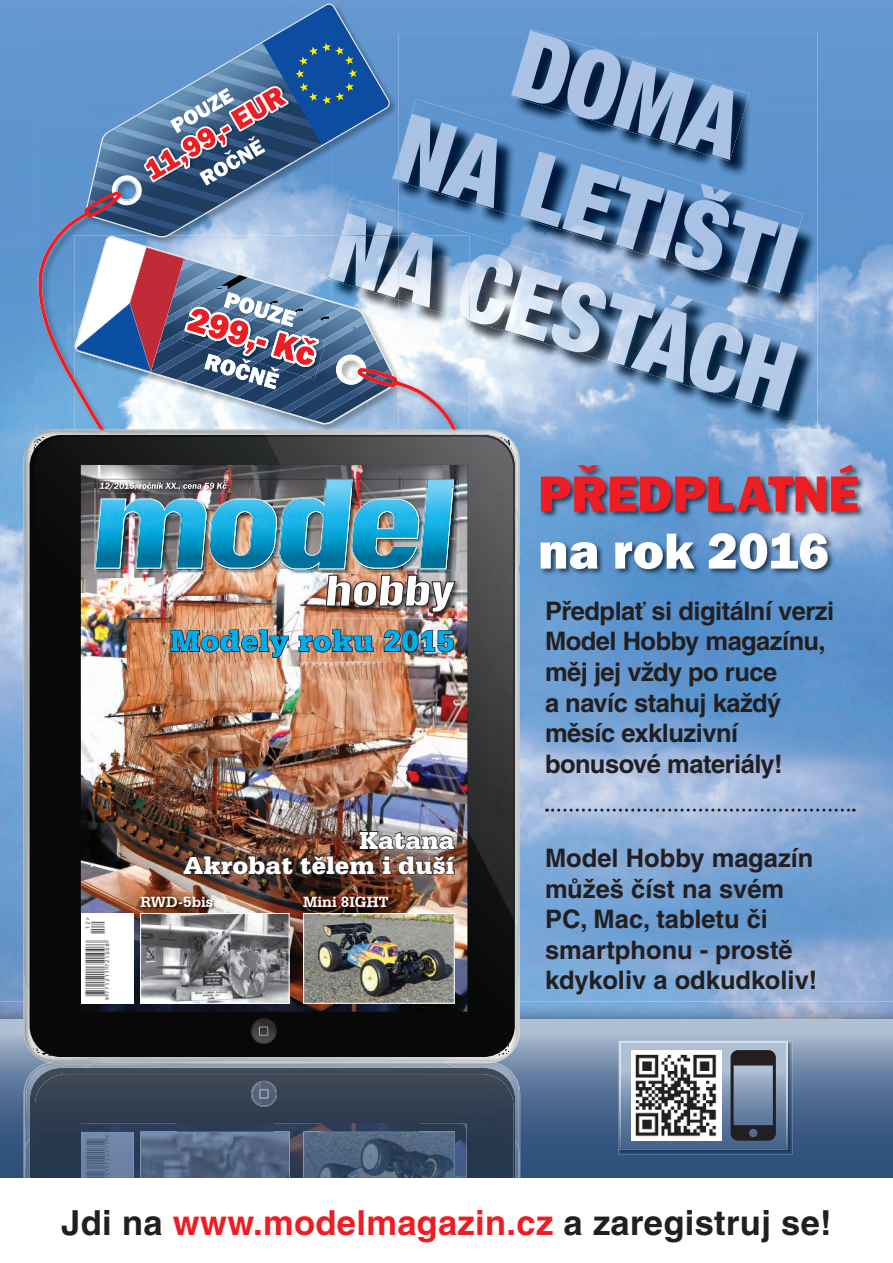
<style>
.page{position:relative;width:893px;height:1263px;background:#fff}
.page>*{position:absolute;margin:0;border:0;box-sizing:border-box;transform-origin:0 0}
.t1{font:800 52.5px "Franklin Gothic Itc TEE";letter-spacing:-.01em;color:#ee1d23}
.t2{font:800 52.5px "Franklin Gothic Itc TEE";color:#fff}
.t3{font:700 34.5px "Helvetica CE";letter-spacing:.01em;color:#231f20}
.t4{font:900 31.2px "Serifa CE";letter-spacing:.02em;color:#00aeef}
.t5{font:900 25.95px/25px "Serifa CE";color:#fff;text-align:right}
.t6{font:700 25.5px/30.6px "Helvetica CE";letter-spacing:-.02em;color:#231f20}
.t7{font:700 25.5px/30.6px "Helvetica CE";color:#231f20}
.t8{font:700 15.6px "Serifa BT";color:#fff}
.s1{color:#ee1d23}
</style>
<div class="page">
<img style="left:0;top:0;width:893px;height:1019px">
<svg style="left:0;top:1019px;width:893px;height:159px;background:#607b9d"></svg>
<img style="left:539px;top:463px;width:326px;height:113px">
<div style="left:399px;top:33px;width:369px;height:66px;background:#6196cf"></div>
<div style="left:768px;top:33px;width:49px;height:99px;background:#6296cf"></div>
<img style="left:469px;top:429px;width:299px;height:1px">
<img style="left:803px;top:132px;width:14px;height:49px">
<img style="left:802px;top:181px;width:15px;height:149px">
<img style="left:608px;top:412px;width:52px;height:17px">
<img style="left:520px;top:412px;width:88px;height:17px">
<img style="left:660px;top:412px;width:52px;height:17px">
<img style="left:765px;top:330px;width:52px;height:99px">
<img style="left:712px;top:412px;width:53px;height:17px">
<img style="left:530px;top:29px;width:14px;height:4px">
<img style="left:511px;top:33px;width:239px;height:66px">
<img style="left:399px;top:99px;width:404px;height:195px">
<img style="left:399px;top:212px;width:403px;height:200px">
<img style="left:619px;top:1041px;width:173px;height:113px">
<svg style="left:619px;top:1041px;width:169px;height:109px"></svg>
<div style="left:38px;top:3px;width:47px;height:208px;background:#6095cf"></div>
<svg style="left:85px;top:3px;width:306px;height:234px"></svg>
<svg style="left:84px;top:4px;width:315px;height:227px;background:#5e83b2"></svg>
<svg style="left:37px;top:211px;width:155px;height:26px;background:#516f99"></svg>
<svg style="left:546px;top:809px;width:308px;height:3px"></svg>
<img style="left:519px;top:1152px;width:1px;height:26px">
<img style="left:457px;top:1064px;width:62px;height:75px">
<svg style="left:515px;top:1139px;width:5px;height:13px"></svg>
<img style="left:515px;top:1140px;width:4px;height:38px">
<img style="left:96px;top:1064px;width:361px;height:4px">
<img style="left:24px;top:1150px;width:1px;height:28px">
<img style="left:26px;top:1150px;width:4px;height:28px">
<img style="left:30px;top:1068px;width:485px;height:110px">
<img style="left:35px;top:1074px;width:478px;height:104px">
<img style="left:25px;top:1064px;width:71px;height:86px">
<img style="left:25px;top:1148px;width:1px;height:30px">
<img style="left:251px;top:1081px;width:26px;height:26px">
<img style="left:252px;top:1082px;width:24px;height:24px">
<img style="left:253px;top:1084px;width:8px;height:19px">
<svg style="left:260px;top:1089px;width:8px;height:9px"></svg>
<img style="left:81px;top:1124px;width:96px;height:54px">
<img style="left:274px;top:1124px;width:48px;height:54px">
<img style="left:419px;top:1124px;width:48px;height:54px">
<img style="left:177px;top:1124px;width:97px;height:7px">
<img style="left:322px;top:1124px;width:97px;height:7px">
<img style="left:81px;top:1132px;width:53px;height:46px">
<img style="left:303px;top:1131px;width:152px;height:47px">
<img style="left:140px;top:1131px;width:150px;height:47px">
<img style="left:85px;top:1134px;width:27px;height:44px">
<img style="left:24px;top:237px;width:496px;height:827px">
<img style="left:279px;top:479px;width:74px;height:90px">
<img style="left:305px;top:511px;width:19px;height:45px">
<p class="t4" style="left:171px;top:623px;width:285px">Modely roku 2015</p>
<p class="t5" style="left:183px;top:827px;width:273px">Katana<br>Akrobat tělem i duší</p>
<p class="t8" style="left:141px;top:892px;width:74px">RWD-5bis</p>
<p class="t8" style="left:303px;top:892px;width:87px">Mini 8IGHT</p>
<h1 class="t1" style="left:538px;top:464px;width:322px">PØEDPLATNÉ</h1>
<h1 class="t2" style="left:538px;top:521px;width:293px">na rok 2016</h1>
<p class="t6" style="left:545px;top:595px;width:291px">Předplať si digitální verzi<br>Model Hobby magazínu, měj jej vždy po ruce<br>a navíc stahuj každý měsíc exkluzivní bonusové materiály!</p>
<p class="t7" style="left:545px;top:842px;width:274px">Model Hobby magazín můžeš číst na svém<br>PC, Mac, tabletu či smartphonu - prostě kdykoliv a odkudkoliv!</p>
<h2 class="t3" style="left:61px;top:1201px;width:772px">Jdi na <span class="s1">www.modelmagazin.cz</span> a zaregistruj se!</h2>
</div>
